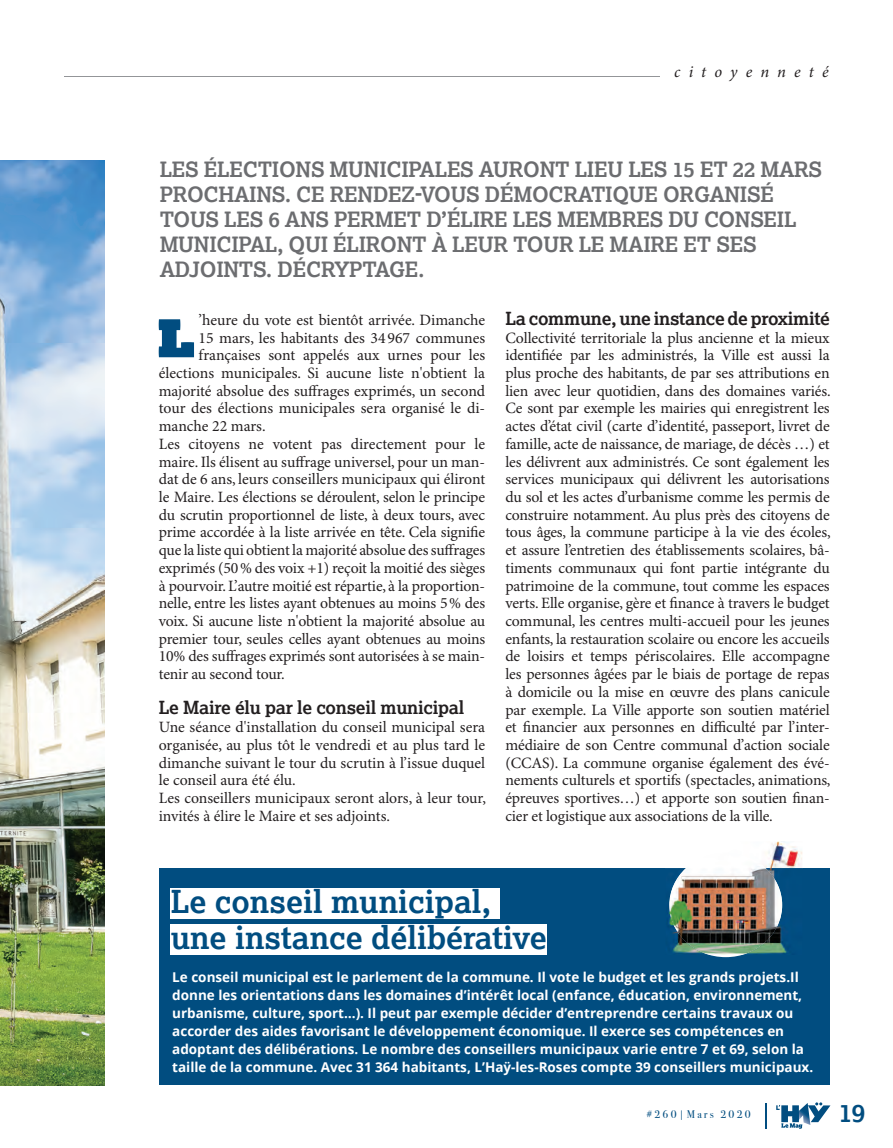
<style>
.page{position:relative;width:893px;height:1148px;background:#fff}
.page>*{position:absolute;margin:0;border:0;box-sizing:border-box;transform-origin:0 0}
.t1{font:64.35px "Lexia Advertising";color:#014d80}
.t2{font:700 31.5px/36px "Lexia";color:#014d80}
.t3{font:700 25.05px "Lexia";color:#014d80}
.t4{font:700 21px/25.2px "Lexia";letter-spacing:-.015em;color:#6c6d70}
.t5{font:700 18px "Lexia";letter-spacing:-.015em;color:#231f20}
.t6{font:italic 16.5px "Minion Pro";letter-spacing:.49em;color:#231f20}
.t7{font:15.75px/17.7px "Minion Pro";letter-spacing:-.01em;color:#231f20}
.t8{font:700 13.5px/18px "Open Sans";color:#fff}
.t9{font:11.1px "Bodoni Svty Two ITCTT";letter-spacing:.2em;color:#014d80}
</style>
<div class="page">
<hr style="left:64px;top:76px;width:595px;height:1px;background:#939598">
<svg style="left:776px;top:1102px;width:54px;height:26px"></svg>
<div style="left:159px;top:868px;width:671px;height:217px;background:#014d80"></div>
<img style="left:0;top:160px;width:105px;height:925px">
<div style="left:171px;top:888px;width:329px;height:31px;background:#fff"></div>
<div style="left:171px;top:924px;width:376px;height:31px;background:#fff"></div>
<img style="left:768px;top:841px;width:34px;height:113px">
<img style="left:669px;top:852px;width:113px;height:102px">
<p class="t6" style="left:674px;top:62px;width:156px">citoyenneté</p>
<h3 class="t4" style="left:160px;top:156px;width:664px">LES ÉLECTIONS MUNICIPALES AURONT LIEU LES 15 ET 22 MARS PROCHAINS. CE RENDEZ-VOUS DÉMOCRATIQUE ORGANISÉ TOUS LES 6 ANS PERMET D’ÉLIRE LES MEMBRES DU CONSEIL MUNICIPAL, QUI ÉLIRONT À LEUR TOUR LE MAIRE ET SES ADJOINTS. DÉCRYPTAGE.</h3>
<h1 class="t1" style="left:157px;top:292px;width:39px">L</h1>
<p class="t7" style="left:198px;top:311px;width:288px">’heure du vote est bientôt arrivée. Dimanche</p>
<p class="t7" style="left:198px;top:329px;width:288px">15 mars, les habitants des 34 967 communes</p>
<p class="t7" style="left:198px;top:347px;width:288px">françaises sont appelés aux urnes pour les</p>
<p class="t7" style="left:159px;top:365px;width:328px">élections municipales. Si aucune liste n'obtient la</p>
<p class="t7" style="left:159px;top:382px;width:328px">majorité absolue des suffrages exprimés, un second</p>
<p class="t7" style="left:159px;top:400px;width:328px">tour des élections municipales sera organisé le di-</p>
<p class="t7" style="left:159px;top:418px;width:108px">manche 22 mars.</p>
<p class="t7" style="left:159px;top:435px;width:328px">Les citoyens ne votent pas directement pour le</p>
<p class="t7" style="left:159px;top:453px;width:328px">maire. Ils élisent au suffrage universel, pour un man-</p>
<p class="t7" style="left:159px;top:471px;width:328px">dat de 6 ans, leurs conseillers municipaux qui éliront</p>
<p class="t7" style="left:159px;top:488px;width:328px">le Maire. Les élections se déroulent, selon le principe</p>
<p class="t7" style="left:159px;top:506px;width:328px">du scrutin proportionnel de liste, à deux tours, avec</p>
<p class="t7" style="left:159px;top:524px;width:328px">prime accordée à la liste arrivée en tête. Cela signifie</p>
<p class="t7" style="left:159px;top:542px;width:328px">que la liste qui obtient la majorité absolue des suffrages</p>
<p class="t7" style="left:159px;top:559px;width:328px">exprimés (50 % des voix +1) reçoit la moitié des sièges</p>
<p class="t7" style="left:159px;top:577px;width:328px">à pourvoir. L’autre moitié est répartie, à la proportion-</p>
<p class="t7" style="left:159px;top:595px;width:328px">nelle, entre les listes ayant obtenues au moins 5 % des</p>
<p class="t7" style="left:159px;top:612px;width:328px">voix. Si aucune liste n'obtient la majorité absolue au</p>
<p class="t7" style="left:159px;top:630px;width:328px">premier tour, seules celles ayant obtenues au moins</p>
<p class="t7" style="left:159px;top:648px;width:328px">10% des suffrages exprimés sont autorisées à se main-</p>
<p class="t7" style="left:159px;top:666px;width:128px">tenir au second tour.</p>
<p class="t5" style="left:159px;top:696px;width:307px">Le Maire élu par le conseil municipal</p>
<p class="t7" style="left:159px;top:719px;width:329px">Une séance d'installation du conseil municipal sera organisée, au plus tôt le vendredi et au plus tard le dimanche suivant le tour du scrutin à l’issue duquel le conseil aura été élu.<br>Les conseillers municipaux seront alors, à leur tour, invités à élire le Maire et ses adjoints.</p>
<p class="t5" style="left:505px;top:307px;width:326px">La commune, une instance de proximité</p>
<p class="t7" style="left:505px;top:329px;width:327px;text-align:justify">Collectivité territoriale la plus ancienne et la mieux identifiée par les administrés, la Ville est aussi la plus proche des habitants, de par ses attributions en lien avec leur quotidien, dans des domaines variés.<br>Ce sont par exemple les mairies qui enregistrent les actes d’état civil (carte d’identité, passeport, livret de famille, acte de naissance, de mariage, de décès …) et les délivrent aux administrés. Ce sont également les services municipaux qui délivrent les autorisations du sol et les actes d’urbanisme comme les permis de construire notamment. Au plus près des citoyens de tous âges, la commune participe à la vie des écoles, et assure l’entretien des établissements scolaires, bâ&shy;timents communaux qui font partie intégrante du patrimoine de la commune, tout comme les espaces verts. Elle organise, gère et finance à travers le budget communal, les centres multi-accueil pour les jeunes enfants, la restauration scolaire ou encore les accueils de loi sirs et temps périscolaires. Elle accompagne les personnes âgées par le biais de portage de repas à domicile ou la mise en œuvre des plans canicule par exemple. La Ville apporte son soutien matériel et financier aux personnes en difficulté par l’inter&shy;médiaire de son Centre communal d’action sociale (CCAS). La commune organise également des évé&shy;nements culturels et sportifs (spectacles, anima tions, épreuves sportives…) et apporte son soutien finan&shy;cier et logistique aux associations de la ville.</p>
<h2 class="t2" style="left:171px;top:883px;width:378px">Le conseil municipal, une instance délibérative</h2>
<p class="t8" style="left:172px;top:968px;width:642px">Le conseil municipal est le parlement de la commune. Il vote le budget et les grands projets.Il donne les orientations dans les domaines d’intérêt local (enfance, éducation, environnement, urbanisme, culture, sport…). Il peut par exemple décider d’entreprendre certains travaux ou accorder des aides favorisant le développement économique. Il exerce ses compétences en adoptant des délibérations. Le nombre des conseillers municipaux varie entre 7 et 69, selon la taille de la commune. Avec 31 364 habitants, L’Haÿ-les-Roses compte 39 conseillers municipaux.</p>
<p class="t9" style="left:646px;top:1104px;width:106px">#260|Mars 2020</p>
<h3 class="t3" style="left:839px;top:1097px;width:28px">19</h3>
</div>
